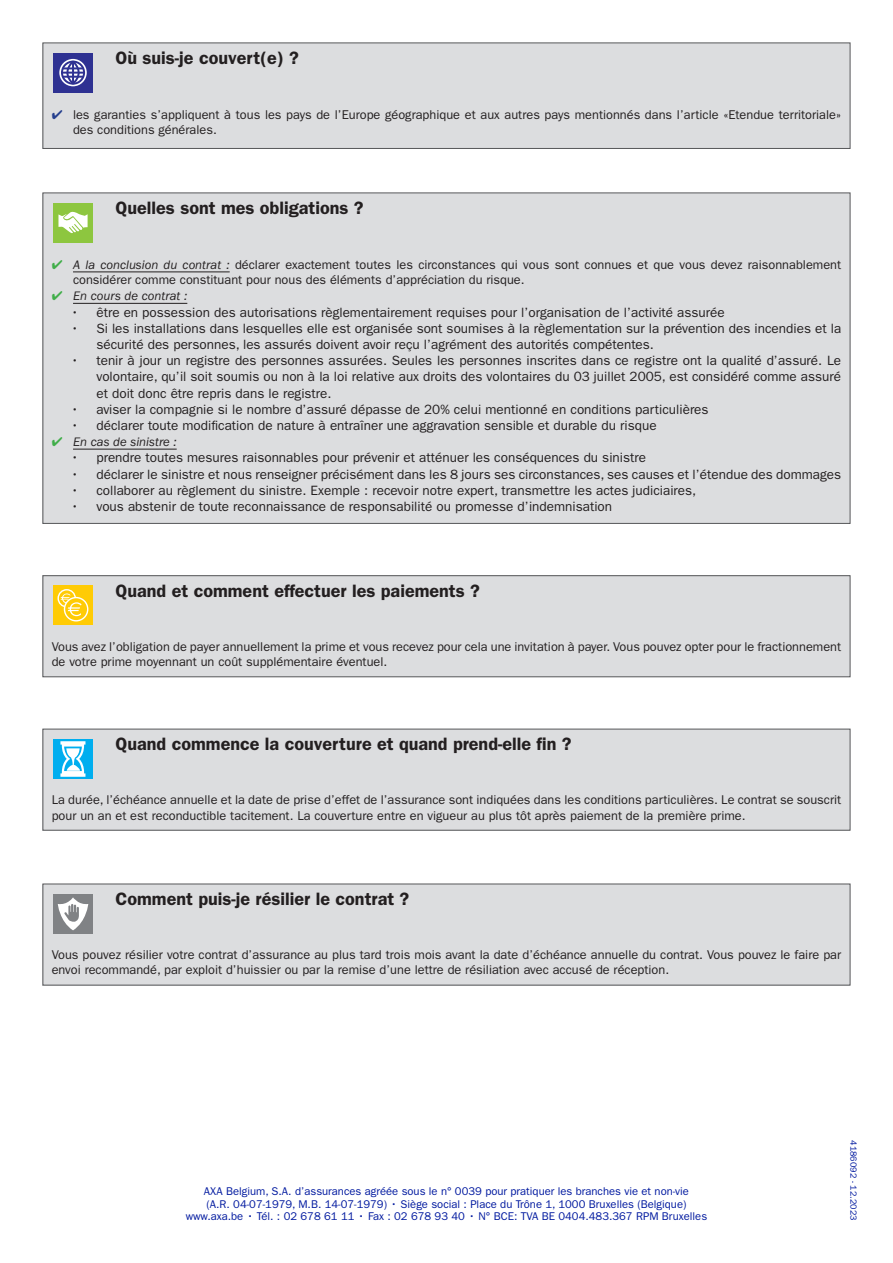
<style>
.page{position:relative;width:893px;height:1263px;background:#fff}
.page>*{position:absolute;margin:0;border:0;box-sizing:border-box;transform-origin:0 0}
._3_-_Titels_picto{font:600 18px "ITC Franklin Gothic Std";color:#231f20}
.t1{font:13.5px/16.2px "ITC Franklin Gothic Std";color:#231f20}
._2_-_Body{font:12.75px/15.3px "ITC Franklin Gothic Std";color:#231f20}
.t2{font:italic 12.75px "ITC Franklin Gothic Std";color:#231f20}
._4_-_Back_logo{font:11.25px "ITC Franklin Gothic Std";color:#00199f}
._2_-_Body-2{font:9px "ITC Franklin Gothic Std";color:#00199f}
.s1{color:#253f8e}
.s2{color:#40ae49}
.s3{font-style:italic}
</style>
<div class="page">
<div style="left:43px;top:576px;width:807px;height:101px;background:#dcdddf"></div>
<div style="left:43px;top:575px;width:807px;height:102px;border:1px solid #57585a"></div>
<div style="left:53px;top:585px;width:40px;height:40px;background:#ffcb05"></div>
<svg style="left:58px;top:590px;width:17px;height:17px"></svg>
<div style="left:58px;top:589px;width:18px;height:18px;border:1px solid #fff;border-radius:50%"></div>
<svg style="left:65px;top:598px;width:23px;height:23px"></svg>
<div style="left:64px;top:597px;width:24px;height:24px;border:1px solid #fff;border-radius:50%"></div>
<svg style="left:61px;top:593px;width:21px;height:23px"></svg>
<div style="left:43px;top:729px;width:807px;height:101px;background:#dcdddf"></div>
<div style="left:43px;top:729px;width:807px;height:101px;border:1px solid #57585a"></div>
<div style="left:53px;top:739px;width:40px;height:40px;background:#00aeef"></div>
<svg style="left:60px;top:741px;width:25px;height:36px"></svg>
<div style="left:43px;top:884px;width:807px;height:101px;background:#dcdddf"></div>
<div style="left:53px;top:894px;width:40px;height:39px;background:#808285"></div>
<svg style="left:58px;top:897px;width:30px;height:33px"></svg>
<div style="left:43px;top:193px;width:807px;height:330px;background:#dcdddf"></div>
<hr style="left:73px;top:271px;width:157px;height:1px;background:#231f20">
<hr style="left:73px;top:303px;width:114px;height:1px;background:#231f20">
<hr style="left:73px;top:449px;width:104px;height:1px;background:#231f20">
<div style="left:53px;top:203px;width:40px;height:40px;background:#8dc63f"></div>
<svg style="left:58px;top:212px;width:30px;height:21px"></svg>
<div style="left:43px;top:43px;width:807px;height:105px;background:#dcdddf"></div>
<div style="left:43px;top:43px;width:807px;height:106px;border:1px solid #57585a"></div>
<div style="left:53px;top:53px;width:40px;height:39px;background:#2e3192"></div>
<svg style="left:59px;top:59px;width:28px;height:27px"></svg>
<svg style="left:60px;top:60px;width:26px;height:26px"></svg>
<hr style="left:63px;top:67px;width:20px;height:2px;background:#2e3192">
<hr style="left:63px;top:76px;width:20px;height:2px;background:#2e3192">
<p class="_3_-_Titels_picto" style="left:116px;top:47px;width:185px">Où suis-je couvert(e) ?</p>
<p class="_2_-_Body" style="left:73px;top:107px;width:770px;text-indent:-21px"><span class="s1">✔</span> les garanties s’appliquent à tous les pays de l’Europe géographique et aux autres pays mentionnés dans l’article «Etendue territoriale» des conditions générales.</p>
<p class="_3_-_Titels_picto" style="left:116px;top:197px;width:250px">Quelles sont mes obligations ?</p>
<p class="_2_-_Body" style="left:73px;top:257px;width:770px;text-indent:-21px"><span class="s2">✔</span> <span class="s3">A la conclusion du contrat :</span> déclarer exactement toutes les circonstances qui vous sont connues et que vous devez raisonnablement considérer comme constituant pour nous des éléments d’appréciation du risque.</p>
<p class="t2" style="left:52px;top:289px;width:137px"><span class="s2">✔</span> En cours de contrat :</p>
<p class="t1" style="left:71px;top:304px;width:655px">• être en possession des autorisations règlementairement requises pour l’organisation de l’activité assurée</p>
<p class="t1" style="left:96px;top:320px;width:746px;text-indent:-26px">• Si les installations dans lesquelles elle est organisée sont soumises à la règlementation sur la prévention des incendies et la sécurité des personnes, les assurés doivent avoir reçu l’agrément des autorités compétentes.</p>
<p class="t1" style="left:96px;top:353px;width:746px;text-align:justify;text-indent:-26px">• tenir à jour un registre des personnes assurées. Seules les personnes inscrites dans ce registre ont la qualité d’assuré. Le volontaire, qu’il soit soumis ou non à la loi relative aux droits des volontaires du 03 juillet 2005, est considéré comme assuré et doit donc être repris dans le registre.</p>
<p class="t1" style="left:71px;top:401px;width:639px">• aviser la compagnie si le nombre d’assuré dépasse de 20% celui mentionné en conditions particulières</p>
<p class="t1" style="left:71px;top:417px;width:587px">• déclarer toute modification de nature à entraîner une aggravation sensible et durable du risque</p>
<p class="t2" style="left:52px;top:435px;width:126px"><span class="s2">✔</span> En cas de sinistre :</p>
<p class="t1" style="left:71px;top:450px;width:577px">• prendre toutes mesures raisonnables pour prévenir et atténuer les conséquences du sinistre</p>
<p class="t1" style="left:71px;top:466px;width:772px">• déclarer le sinistre et nous renseigner précisément dans les 8 jours ses circonstances, ses causes et l’étendue des dommages</p>
<p class="t1" style="left:71px;top:482px;width:627px">• collaborer au règlement du sinistre. Exemple : recevoir notre expert, transmettre les actes judiciaires,</p>
<p class="t1" style="left:71px;top:498px;width:543px">• vous abstenir de toute reconnaissance de responsabilité ou promesse d’indemnisation</p>
<p class="_3_-_Titels_picto" style="left:116px;top:580px;width:366px">Quand et comment effectuer les paiements ?</p>
<p class="_2_-_Body" style="left:52px;top:639px;width:791px">Vous avez l’obligation de payer annuellement la prime et vous recevez pour cela une invitation à payer. Vous pouvez opter pour le fractionnement de votre prime moyennant un coût supplémentaire éventuel.</p>
<p class="_3_-_Titels_picto" style="left:116px;top:733px;width:457px">Quand commence la couverture et quand prend-elle fin ?</p>
<p class="_2_-_Body" style="left:52px;top:792px;width:791px">La durée, l’échéance annuelle et la date de prise d’effet de l’assurance sont indiquées dans les conditions particulières. Le contrat se souscrit pour un an et est reconductible tacitement. La couverture entre en vigueur au plus tôt après paiement de la première prime.</p>
<p class="_3_-_Titels_picto" style="left:116px;top:888px;width:295px">Comment puis-je résilier le contrat ?</p>
<p class="_2_-_Body" style="left:52px;top:947px;width:791px">Vous pouvez résilier votre contrat d’assurance au plus tard trois mois avant la date d’échéance annuelle du contrat. Vous pouvez le faire par envoi recommandé, par exploit d’huissier ou par la remise d’une lettre de résiliation avec accusé de réception.</p>
<p class="_4_-_Back_logo" style="left:204px;top:1185px;width:486px">AXA Belgium, S.A. d’assurances agréée sous le n° 0039 pour pratiquer les branches vie et non-vie</p>
<p class="_4_-_Back_logo" style="left:206px;top:1197px;width:481px">(A.R. 04-07-1979, M.B. 14-07-1979) • Siège social : Place du Trône 1, 1000 Bruxelles (Belgique)</p>
<p class="_4_-_Back_logo" style="left:186px;top:1210px;width:523px">www.axa.be • Tél. : 02 678 61 11 • Fax : 02 678 93 40 • N° BCE: TVA BE 0404.483.367 RPM Bruxelles</p>
<p class="_2_-_Body-2" style="left:859px;top:1140px;width:82px;rotate:90deg">4186092 - 12.2023</p>
</div>
